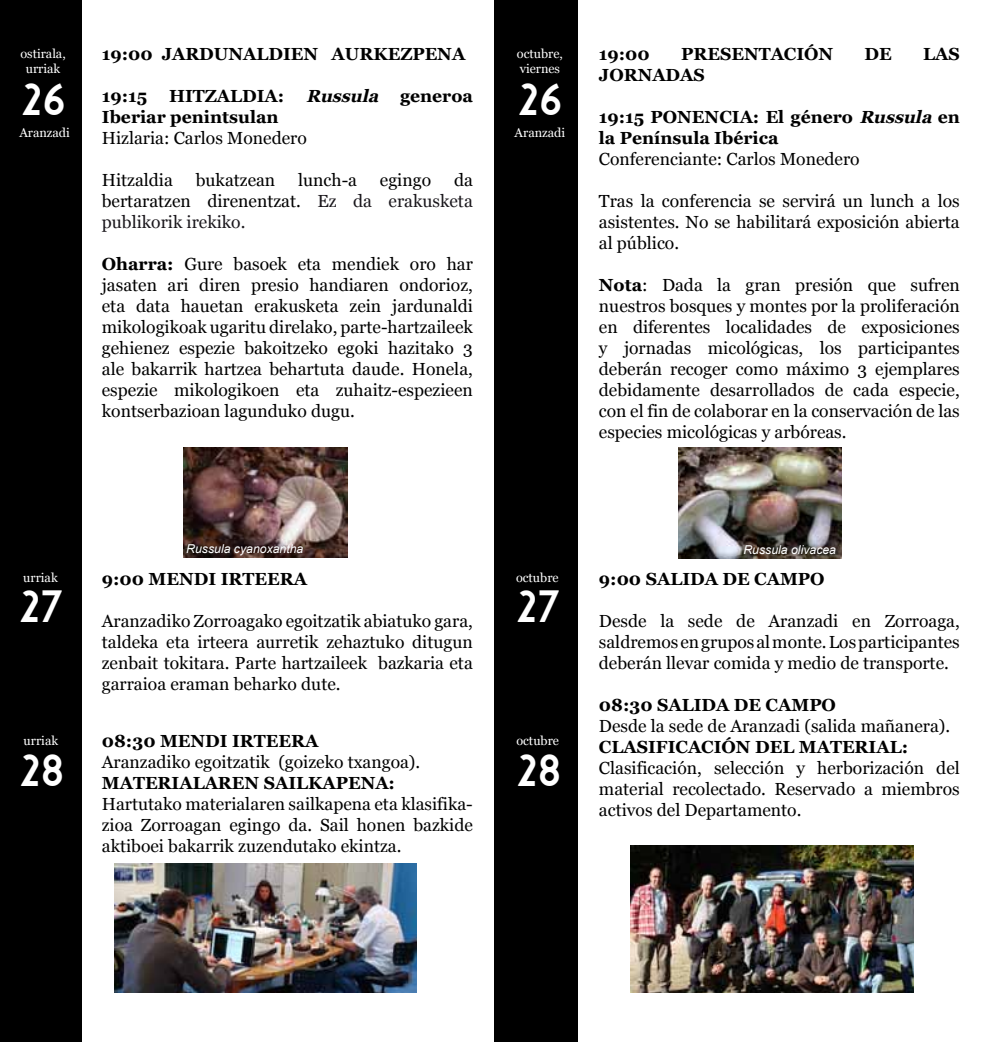
<style>
.page{position:relative;width:983px;height:1042px;background:#fff}
.page>*{position:absolute;margin:0;border:0;box-sizing:border-box;transform-origin:0 0}
.t1{font:700 31.68px "Libby";color:#fff}
.t2{font:17.5px/21px "Vani";color:#000;text-align:justify}
.t3{font:700 17.5px/21px "Vani";color:#000}
.t4{font:17.5px/21px "Vani";color:#1a171c;text-align:justify}
.t5{font:12.6px/15.2px "Vani";color:#fff}
.t6{font:italic 12.25px "Arial";color:#fff}
.s1{font-style:italic}
.s2{color:#000}
.s3{font-weight:700}
</style>
<div class="page">
<div style="left:0;top:0;width:81px;height:1042px;background:#000"></div>
<div style="left:494px;top:0;width:83px;height:1042px;background:#000"></div>
<img style="left:678px;top:448px;width:163px;height:110px">
<img style="left:184px;top:448px;width:164px;height:109px">
<img style="left:114px;top:864px;width:302px;height:128px">
<img style="left:630px;top:845px;width:283px;height:147px">
<p class="t5" style="left:20px;top:46px;width:47px;text-align:center">ostirala, urriak</p>
<h1 class="t1" style="left:20px;top:80px;width:47px">26</h1>
<p class="t5" style="left:19px;top:125px;width:52px">Aranzadi</p>
<p class="t3" style="left:102px;top:44px;width:365px">19:00 JARDUNALDIEN AURKEZPENA</p>
<p class="t3" style="left:102px;top:86px;width:372px">19:15 HITZALDIA: <span class="s1">Russula</span> generoa<br>Iberiar penintsulan</p>
<p class="t2" style="left:102px;top:128px;width:206px">Hizlaria: Carlos Monedero</p>
<p class="t2" style="left:102px;top:170px;width:73px">Hitzaldia</p>
<p class="t2" style="left:196px;top:170px;width:81px">bukatzean</p>
<p class="t2" style="left:298px;top:170px;width:60px">lunch-a</p>
<p class="t2" style="left:380px;top:170px;width:53px">egingo</p>
<p class="t4" style="left:102px;top:170px;width:372px;text-indent:352px"><span class="s2">da bertaratzen direnentzat.</span> Ez da erakusketa publikorik irekiko.</p>
<p class="t2" style="left:102px;top:254px;width:372px"><span class="s3">Oharra:</span> Gure basoek eta mendiek oro har jasaten ari diren presio handiaren ondorioz, eta data hauetan erakusketa zein jardunaldi mikologikoak ugaritu direlako, parte-hartzaileek gehienez espezie bakoitzeko egoki hazitako 3 ale bakarrik hartzea behartuta daude. Honela, espezie mikologikoen eta zuhaitz-espezieen kontserbazioan lagunduko dugu.</p>
<p class="t5" style="left:516px;top:46px;width:48px">octubre, viernes</p>
<h1 class="t1" style="left:516px;top:80px;width:47px">26</h1>
<p class="t5" style="left:514px;top:125px;width:52px">Aranzadi</p>
<p class="t3" style="left:598px;top:44px;width:52px">19:00</p>
<p class="t3" style="left:681px;top:44px;width:154px">PRESENTACIÓN</p>
<p class="t3" style="left:864px;top:44px;width:29px">DE</p>
<p class="t3" style="left:922px;top:44px;width:38px">LAS</p>
<p class="t3" style="left:598px;top:65px;width:107px">JORNADAS</p>
<p class="t3" style="left:598px;top:107px;width:362px">19:15 PONENCIA: El género <span class="s1">Russula</span>en la Península Ibérica</p>
<p class="t2" style="left:598px;top:149px;width:262px">Conferenciante: Carlos Monedero</p>
<p class="t2" style="left:598px;top:191px;width:362px">Tras la conferencia se servirá un lunch a los asistentes. No se habilitará exposición abierta al público.</p>
<p class="t2" style="left:598px;top:275px;width:362px"><span class="s3">Nota</span>: Dada la gran presión que sufren nuestros bosques y montes por la proliferación en diferentes localidades de exposiciones y jornadas micológicas, los participantes deberán recoger como máximo 3 ejemplares debidamente desarrollados de cada especie, con el fin de colaborar en la conservación de las especies micológicas y arbóreas.</p>
<p class="t6" style="left:186px;top:541px;width:119px">Russula cyanoxantha</p>
<p class="t6" style="left:743px;top:542px;width:94px">Russula olivacea</p>
<p class="t5" style="left:23px;top:569px;width:36px">urriak</p>
<h1 class="t1" style="left:18px;top:588px;width:47px">27</h1>
<p class="t5" style="left:24px;top:733px;width:36px">urriak</p>
<h1 class="t1" style="left:18px;top:751px;width:47px">28</h1>
<p class="t3" style="left:102px;top:569px;width:206px">9:00 MENDI IRTEERA</p>
<p class="t2" style="left:102px;top:611px;width:372px">Aranzadiko Zorroagako egoitzatik abiatuko gara, taldeka eta irteera aurretik zehaztuko ditugun zenbait tokitara. Parte hartzaileek bazkaria eta garraioa eraman beharko dute.</p>
<p class="t3" style="left:102px;top:730px;width:218px">08:30 MENDI IRTEERA</p>
<p class="t2" style="left:102px;top:751px;width:320px">Aranzadiko egoitzatik (goizeko txangoa).</p>
<p class="t3" style="left:102px;top:772px;width:294px">MATERIALAREN SAILKAPENA:</p>
<p class="t2" style="left:102px;top:793px;width:372px">Hartutako materialaren sailkapena eta klasifika&shy;zioa Zorroagan egingo da. Sail honen bazkide aktiboei bakarrik zuzendutako ekintza.</p>
<p class="t5" style="left:516px;top:569px;width:44px">octubre</p>
<h1 class="t1" style="left:514px;top:588px;width:47px">27</h1>
<p class="t5" style="left:516px;top:733px;width:44px">octubre</p>
<h1 class="t1" style="left:515px;top:751px;width:47px">28</h1>
<p class="t3" style="left:598px;top:569px;width:227px">9:00 SALIDA DE CAMPO</p>
<p class="t2" style="left:598px;top:611px;width:362px">Desde la sede de Aranzadi en Zorroaga, saldremos en grupos al monte. Los participantes deberán llevar comida y medio de transporte.</p>
<p class="t3" style="left:598px;top:695px;width:238px">08:30 SALIDA DE CAMPO</p>
<p class="t2" style="left:598px;top:716px;width:353px">Desde la sede de Aranzadi (salida mañanera).</p>
<p class="t3" style="left:598px;top:737px;width:310px">CLASIFICACIÓN DEL MATERIAL:</p>
<p class="t2" style="left:598px;top:758px;width:362px">Clasificación, selección y herborización del material recolectado. Reservado a miembros activos del Departamento.</p>
</div>
